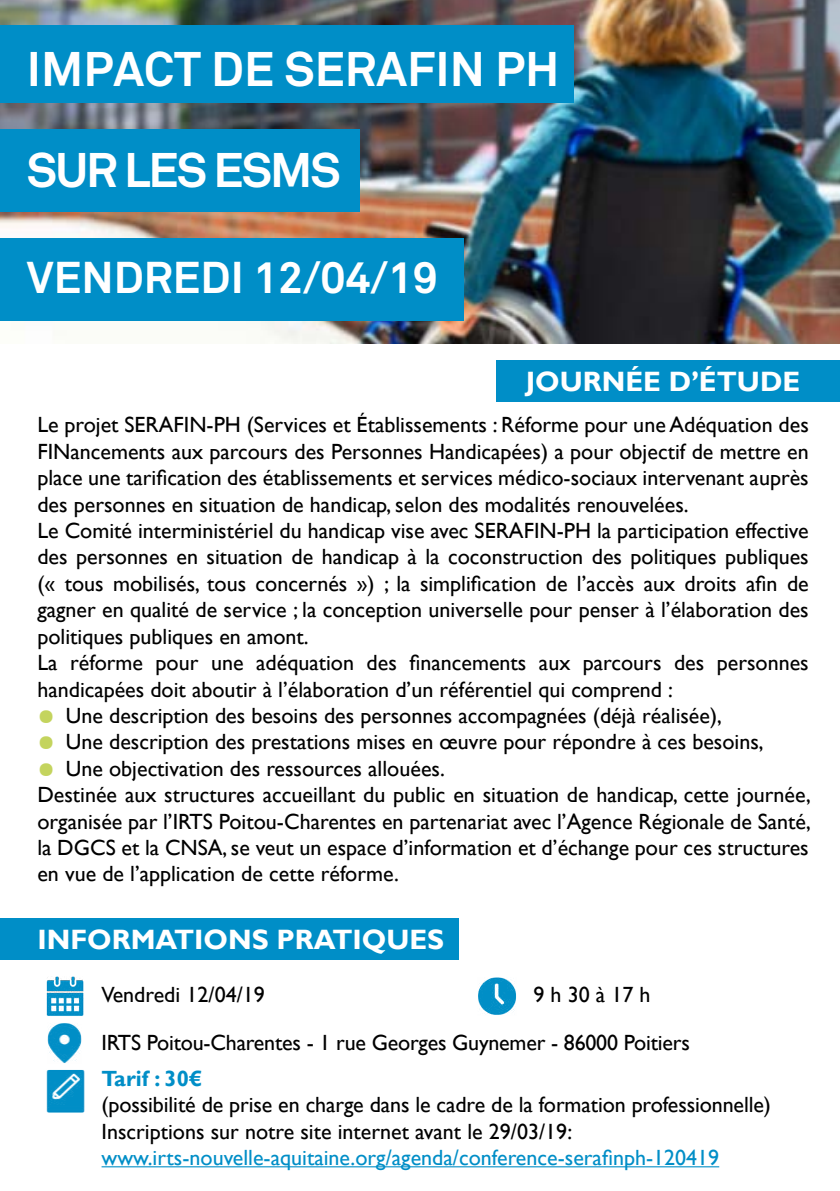
<style>
.page{position:relative;width:840px;height:1191px;background:#fff}
.page>*{position:absolute;margin:0;border:0;box-sizing:border-box;transform-origin:0 0}
.t1{font:700 48px "Akkurat";color:#fff}
.t2{font:700 48px "Akkurat";letter-spacing:-.04em;color:#fff}
.t3{font:700 44px "Akkurat";color:#fff}
.t4{font:700 28px "Gill Sans";color:#fff}
.t5{font:22px/26.4px "Gill Sans";color:#000;text-align:justify}
.t6{font:22px "Gill Sans";color:#008ec7}
.t7{font:700 22px "Gill Sans";color:#008ec7}
.s1{color:#c4d45e}
</style>
<div class="page">
<img style="left:0;top:0;width:839px;height:343px">
<div style="left:0;top:25px;width:573px;height:78px;background:#008ec7"></div>
<div style="left:0;top:130px;width:359px;height:82px;background:#008ec7"></div>
<div style="left:496px;top:360px;width:343px;height:42px;background:#008ec7"></div>
<div style="left:0;top:239px;width:463px;height:82px;background:#008ec7"></div>
<div style="left:0;top:918px;width:458px;height:41px;background:#008ec7"></div>
<img style="left:46px;top:976px;width:38px;height:40px">
<img style="left:478px;top:977px;width:38px;height:38px">
<img style="left:47px;top:1023px;width:35px;height:40px">
<img style="left:46px;top:1069px;width:39px;height:44px">
<hr style="left:101px;top:1166px;width:617px;height:1px;background:#008ec7">
<p class="t1" style="left:27px;top:38px;width:533px">IMPACT DE SERAFIN PH</p>
<p class="t2" style="left:27px;top:140px;width:315px">SUR LES ESMS</p>
<p class="t3" style="left:27px;top:250px;width:412px">VENDREDI 12/04/19</p>
<p class="t4" style="left:525px;top:365px;width:276px">JOURNÉE D’ÉTUDE</p>
<p class="t5" style="left:37px;top:412px;width:772px">Le projet SERAFIN-PH (Services et Établissements : Réforme pour une Adéquation des FINancements aux parcours des Personnes Handicapées) a pour objectif de mettre en place une tarification des établissements et services médico-sociaux intervenant auprès des personnes en situation de handicap, selon des modalités renouvelées.</p>
<p class="t5" style="left:37px;top:518px;width:772px">Le Comité interministériel du handicap vise avec SERAFIN-PH la participation effective des personnes en situation de handicap à la coconstruction des politiques publiques (« tous mobilisés, tous concernés ») ; la simplification de l’accès aux droits afin de gagner en qualité de service ; la conception universelle pour penser à l’élaboration des politiques publiques en amont.</p>
<p class="t5" style="left:37px;top:650px;width:772px">La réforme pour une adéquation des financements aux parcours des personnes handicapées doit aboutir à l’élaboration d’un référentiel qui comprend :</p>
<p class="t5" style="left:37px;top:702px;width:685px"><span class="s1">●</span> Une description des besoins des personnes accompagnées (déjà réalisée),</p>
<p class="t5" style="left:37px;top:729px;width:727px"><span class="s1">●</span> Une description des prestations mises en œuvre pour répondre à ces besoins,</p>
<p class="t5" style="left:37px;top:755px;width:409px"><span class="s1">●</span> Une objectivation des ressources allouées.</p>
<p class="t5" style="left:37px;top:782px;width:774px">Destinée aux structures accueillant du public en situation de handicap, cette journée, organisée par l’IRTS Poitou-Charentes en partenariat avec l’Agence Régionale de Santé, la DGCS et la CNSA, se veut un espace d’information et d’échange pour ces structures en vue de l’application de cette réforme.</p>
<p class="t4" style="left:37px;top:922px;width:408px">INFORMATIONS PRATIQUES</p>
<p class="t5" style="left:101px;top:981px;width:165px">Vendredi 12/04/19</p>
<p class="t5" style="left:533px;top:981px;width:118px">9 h 30 à 17 h</p>
<p class="t5" style="left:101px;top:1030px;width:589px">IRTS Poitou-Charentes - 1 rue Georges Guynemer - 86000 Poitiers</p>
<p class="t7" style="left:101px;top:1065px;width:102px">Tarif : 30€</p>
<p class="t5" style="left:101px;top:1092px;width:670px">(possibilité de prise en charge dans le cadre de la formation professionnelle)<br>Inscriptions sur notre site internet avant le 29/03/19:</p>
<p class="t6" style="left:101px;top:1145px;width:618px">www.irts-nouvelle-aquitaine.org/agenda/conference-serafinph-120419</p>
</div>
